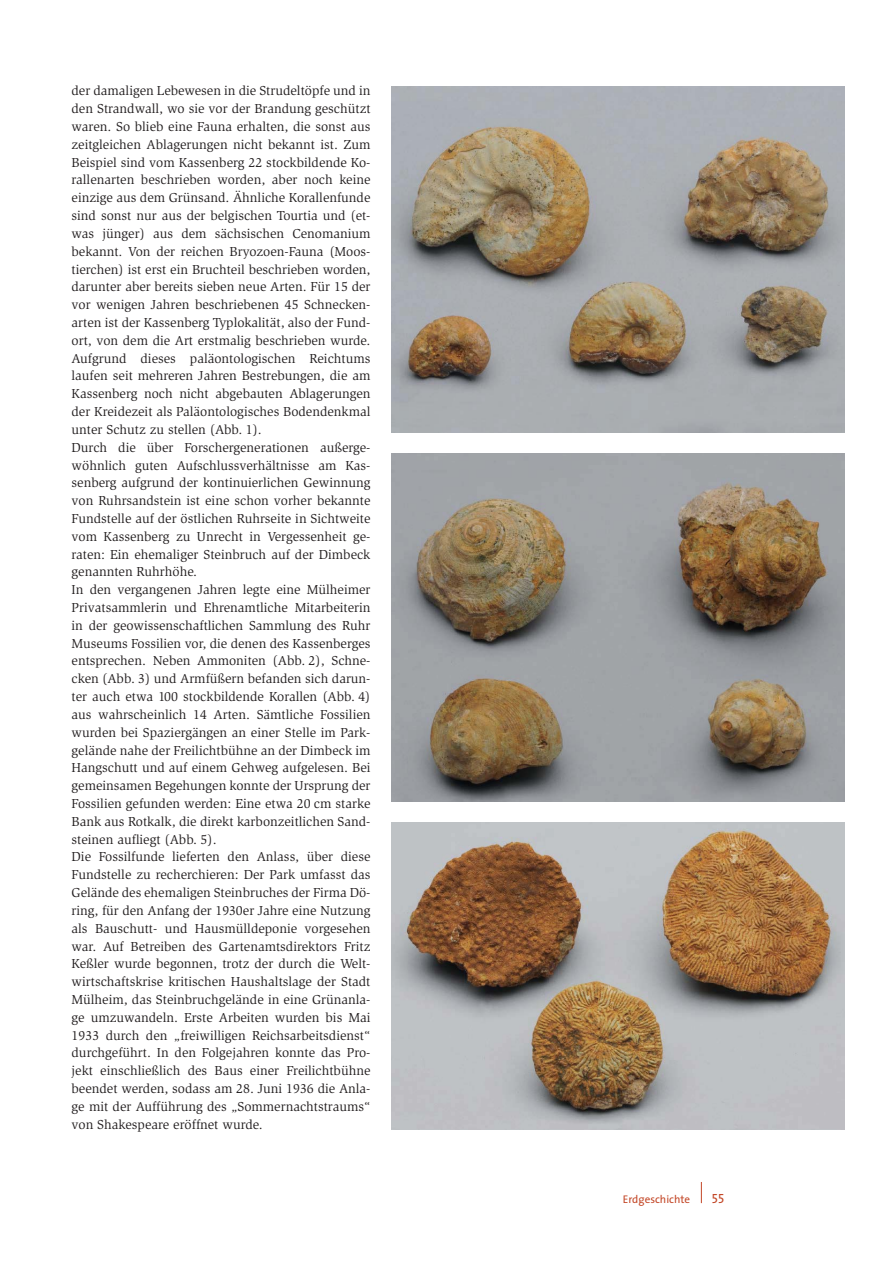
<style>
.page{position:relative;width:893px;height:1263px;background:#fff}
.page>*{position:absolute;margin:0;border:0;box-sizing:border-box;transform-origin:0 0}
.t1{font:13.35px/17.9px "Slimbach";color:#231f20}
.t2{font:13.35px "The Sans Caps";color:#c34727}
.t3{font:11.1px "The Sans";color:#c34727}
</style>
<div class="page">
<svg style="left:701px;top:1182px;width:1px;height:21px"></svg>
<img style="left:391px;top:86px;width:454px;height:346px">
<img style="left:391px;top:454px;width:454px;height:347px">
<img style="left:391px;top:822px;width:454px;height:307px">
<p class="t1" style="left:72px;top:83px;width:300px">der damaligen Lebewesen in die Strudeltöpfe und in den Strandwall, wo sie vor der Brandung geschützt waren. So blieb eine Fauna erhalten, die sonst aus zeitgleichen Ablagerungen nicht bekannt ist. Zum Beispiel sind vom Kassenberg 22 stockbildende Ko&shy;rallenarten beschrieben worden, aber noch keine einzige aus dem Grünsand. Ähnliche Korallenfunde sind sonst nur aus der belgischen Tourtia und (et&shy;was jünger) aus dem sächsischen Cenomanium bekannt. Von der reichen Bryozoen-Fauna (Moos&shy;tierchen) ist erst ein Bruchteil beschrieben worden, darunter aber bereits sieben neue Arten. Für 15 der vor wenigen Jahren beschriebenen 45 Schnecken&shy;arten ist der Kassenberg Typlokalität, also der Fund&shy;ort, von dem die Art erstmalig beschrieben wurde.<br>Aufgrund dieses paläontologischen Reichtums laufen seit mehreren Jahren Bestrebungen, die am Kassenberg noch nicht abgebauten Ablagerungen der Kreidezeit als Paläontologisches Bodendenkmal unter Schutz zu stellen (Abb. 1).<br>Durch die über Forschergenerationen außerge&shy;wöhnlich guten Aufschlussverhältnisse am Kas&shy;senberg aufgrund der kontinuierlichen Gewinnung von Ruhrsandstein ist eine schon vorher bekannte Fundstelle auf der östlichen Ruhrseite in Sichtweite vom Kassenberg zu Unrecht in Vergessenheit ge&shy;raten: Ein ehemaliger Steinbruch auf der Dimbeck genannten Ruhrhöhe.<br>In den vergangenen Jahren legte eine Mülheimer Privatsammlerin und Ehrenamtliche Mitarbeiterin in der geowissenschaftlichen Sammlung des Ruhr Museums Fossilien vor, die denen des Kassenberges entsprechen. Neben Ammoniten (Abb. 2), Schne&shy;cken (Abb. 3) und Armfüßern befanden sich darun&shy;ter auch etwa 100 stockbildende Korallen (Abb. 4) aus wahrscheinlich 14 Arten. Sämtliche Fossilien wurden bei Spaziergängen an einer Stelle im Park&shy;gelände nahe der Freilichtbühne an der Dimbeck im Hangschutt und auf einem Gehweg aufgelesen. Bei gemeinsamen Begehungen konnte der Ursprung der Fossilien gefunden werden: Eine etwa 20 cm starke Bank aus Rotkalk, die direkt karbonzeitlichen Sand&shy;steinen aufliegt (Abb. 5).<br>Die Fossilfunde lieferten den Anlass, über diese Fundstelle zu recherchieren: Der Park umfasst das Gelände des ehemaligen Steinbruches der Firma Dö&shy;ring, für den Anfang der 1930er Jahre eine Nutzung als Bauschutt- und Hausmülldeponie vorgesehen war. Auf Betreiben des Gartenamtsdirektors Fritz Keßler wurde begonnen, trotz der durch die Welt&shy;wirtschaftskrise kritischen Haushaltslage der Stadt Mülheim, das Steinbruchgelände in eine Grünanla&shy;ge umzuwandeln. Erste Arbeiten wurden bis Mai 1933 durch den „freiwilligen Reichsarbeitsdienst“ durchgeführt. In den Folgejahren konnte das Pro&shy;jekt einschließlich des Baus einer Freilichtbühne beendet werden, sodass am 28. Juni 1936 die Anla&shy;ge mit der Aufführung des „Sommernachtstraums“ von Shakespeare eröffnet wurde.</p>
<p class="t3" style="left:623px;top:1195px;width:69px">Erdgeschichte</p>
<p class="t2" style="left:712px;top:1194px;width:14px">55</p>
</div>
